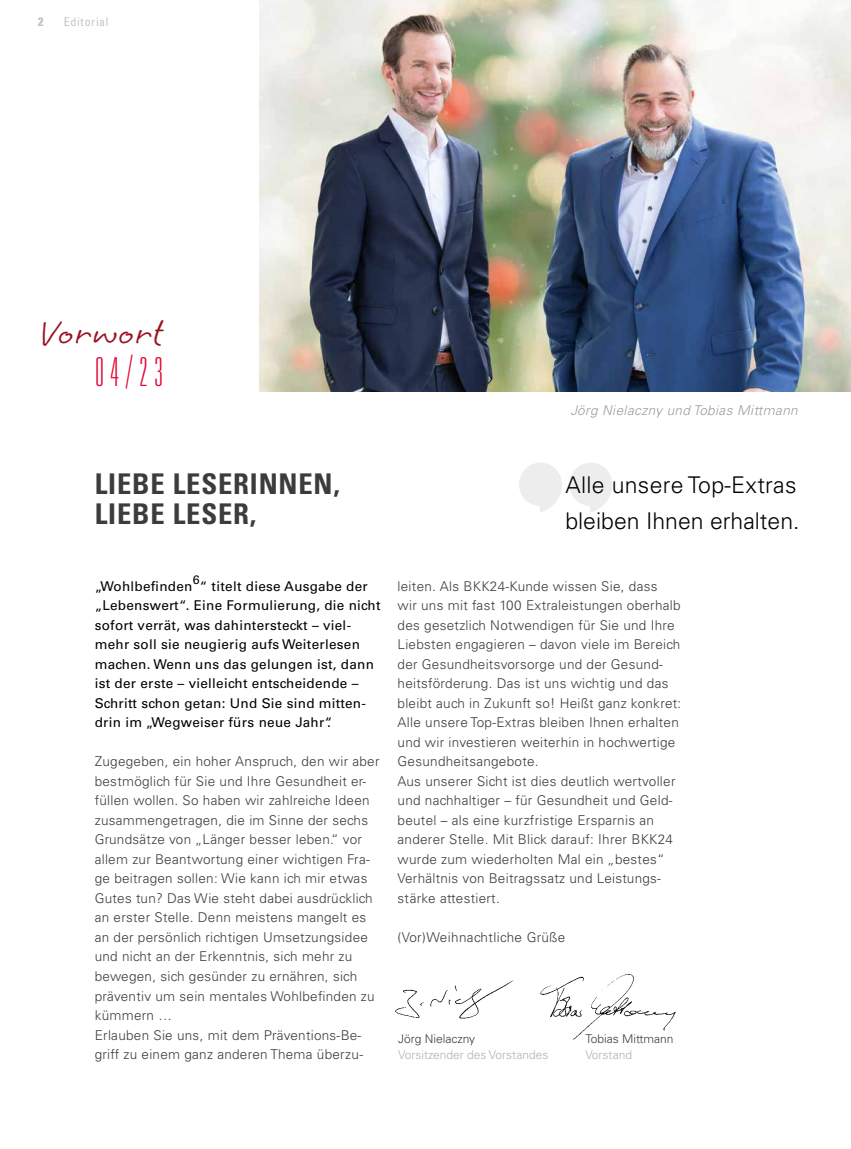
<style>
.page{position:relative;width:851px;height:1149px;background:#fff}
.page>*{position:absolute;margin:0;border:0;box-sizing:border-box;transform-origin:0 0}
.t1{font:40.05px "Grape Nuts";letter-spacing:.02em;color:#991222}
.t2{font:100 ultra-condensed 39.9px "Univers LT Std";color:#e4032e}
.t3{font:700 condensed 28.5px/30px "Univers LT Std";letter-spacing:.03em;color:#3c3c3b}
.t4{font:300 22.95px/35.4px "Univers LT Std";color:#000}
.t5{font:300 13.5px/19.5px "Univers LT Std";letter-spacing:.02em;color:#3c3c3b}
.t6{font:13.5px/19.5px "Univers LT Std";letter-spacing:.02em;color:#000}
.t7{font:italic 300 13.5px "Univers LT Std";letter-spacing:.03em;color:#9d9d9c}
.t8{font:12.3px "Univers LT Std";color:#000}
.t9{font:300 12px "Univers LT Std";color:#b3b2b2}
.t10{font:300 12px "Univers LT Std";color:#3c3c3b}
.t11{font:condensed 12px "Univers LT Std";letter-spacing:.055em;color:#c6c6c6}
.t12{font:700 condensed 12px "Univers LT Std";color:#c6c6c6}
</style>
<div class="page">
<svg style="left:519px;top:463px;width:93px;height:49px"></svg>
<img style="left:259px;top:0;width:591px;height:391px">
<img style="left:395px;top:980px;width:119px;height:39px">
<img style="left:540px;top:974px;width:136px;height:66px">
<p class="t12" style="left:38px;top:14px;width:7px">2</p>
<p class="t11" style="left:64px;top:14px;width:46px">Editorial</p>
<h1 class="t1" style="left:38px;top:306px;width:126px">Vorwort</h1>
<h2 class="t2" style="left:95px;top:351px;width:69px">04/23</h2>
<p class="t7" style="left:570px;top:402px;width:229px">Jörg Nielaczny und Tobias Mittmann</p>
<h3 class="t3" style="left:95px;top:469px;width:246px">LIEBE LESERINNEN,<br>LIEBE LESER,</h3>
<h3 class="t4" style="left:565px;top:467px;width:236px">Alle unsere Top-Extras bleiben Ihnen erhalten.</h3>
<p class="t8" style="left:193px;top:572px;width:8px">6</p>
<p class="t6" style="left:95px;top:576px;width:287px;text-indent:105px">“ titelt diese Ausgabe der „Lebenswert“. Eine Formulierung, die nicht sofort verrät, was dahintersteckt – viel&shy;mehr soll sie neugierig aufs Weiterlesen machen. Wenn uns das gelungen ist, dann ist der erste – vielleicht entscheidende – Schritt schon getan: Und Sie sind mitten&shy;drin im „Wegweiser fürs neue Jahr“.</p>
<p class="t5" style="left:95px;top:751px;width:286px">Zugegeben, ein hoher Anspruch, den wir aber bestmöglich für Sie und Ihre Gesundheit er&shy;füllen wollen. So haben wir zahlreiche Ideen zusammengetragen, die im Sinne der sechs Grundsätze von „Länger besser leben.“ vor allem zur Beantwortung einer wichtigen Fra&shy;ge beitragen sollen: Wie kann ich mir etwas Gutes tun? Das Wie steht dabei ausdrücklich an erster Stelle. Denn meistens mangelt es an der persönlich richtigen Umsetzungsidee und nicht an der Erkenntnis, sich mehr zu bewegen, sich gesünder zu ernähren, sich präventiv um sein mentales Wohlbefinden zu kümmern …<br>Erlauben Sie uns, mit dem Präventions-Be&shy;griff zu einem ganz anderen Thema überzu-</p>
<p class="t6" style="left:95px;top:576px;width:99px">„Wohlbefinden</p>
<p class="t5" style="left:397px;top:576px;width:285px">leiten. Als BKK24-Kunde wissen Sie, dass<br>wir uns mit fast 100 Extraleistungen oberhalb des gesetzlich Notwendigen für Sie und Ihre Liebsten engagieren – davon viele im Bereich der Gesundheitsvorsorge und der Gesund&shy;heitsförderung. Das ist uns wichtig und das bleibt auch in Zukunft so! Heißt ganz konkret:<br>Alle unsere Top-Extras bleiben Ihnen erhalten und wir investieren weiterhin in hochwertige Gesundheitsangebote.<br>Aus unserer Sicht ist dies deutlich wertvoller und nachhaltiger – für Gesundheit und Geld&shy;beutel – als eine kurzfristige Ersparnis an anderer Stelle. Mit Blick darauf: Ihrer BKK24 wurde zum wiederholten Mal ein „bestes“ Verhältnis von Beitragssatz und Leistungs&shy;stärke attestiert.</p>
<p class="t5" style="left:397px;top:927px;width:169px">(Vor)Weihnachtliche Grüße</p>
<p class="t10" style="left:398px;top:1031px;width:78px">Jörg Nielaczny</p>
<p class="t9" style="left:398px;top:1047px;width:151px">Vorsitzender des Vorstandes</p>
<p class="t10" style="left:585px;top:1031px;width:90px">Tobias Mittmann</p>
<p class="t9" style="left:585px;top:1047px;width:48px">Vorstand</p>
</div>
